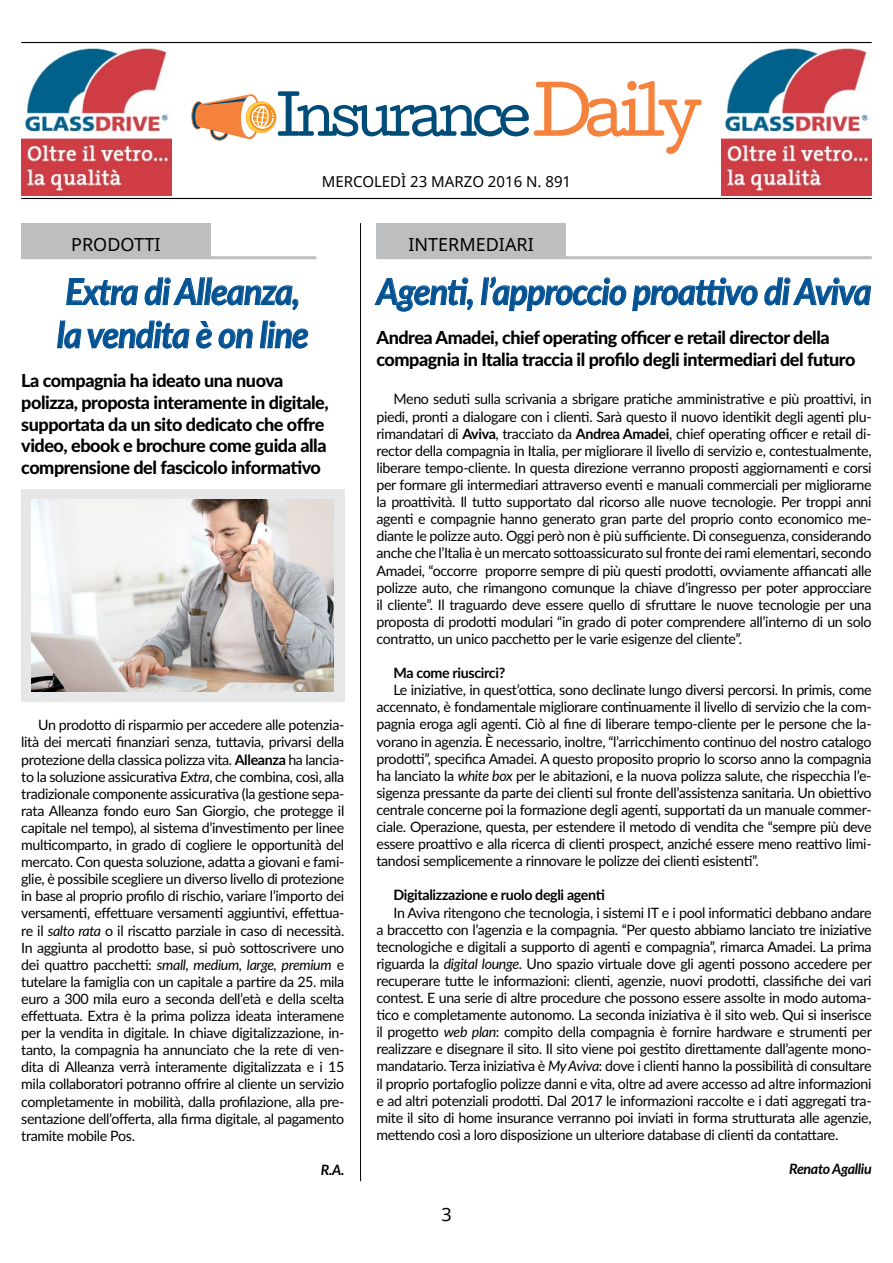
<style>
.page{position:relative;width:893px;height:1263px;background:#fff}
.page>*{position:absolute;margin:0;border:0;box-sizing:border-box;transform-origin:0 0}
.t1{font:italic 700 36px/43.2px "Lato";letter-spacing:-.025em;color:#035293;scale:.95 1}
.t2{font:800 18px/21.6px "Lato";letter-spacing:-.025em;color:#000}
.t3{font:18px "Noto Sans";color:#000}
.t4{font:15px "Noto Sans";color:#000}
.t5{font:14.25px/17.1px "Lato";letter-spacing:-.025em;color:#000;text-align:justify}
.t6{font:700 14.25px "Lato";letter-spacing:-.025em;color:#000}
.t7{font:italic 700 14.25px "Lato";letter-spacing:-.025em;color:#000}
.s1{font-weight:700}
.s2{font-style:italic}
</style>
<div class="page">
<hr style="left:21px;top:42px;width:851px;height:1px;background:#000">
<hr style="left:21px;top:198px;width:851px;height:1px;background:#000">
<svg style="left:191px;top:81px;width:511px;height:73px"></svg>
<img style="left:21px;top:47px;width:150px;height:148px">
<img style="left:722px;top:47px;width:150px;height:148px">
<hr style="left:360px;top:223px;width:1px;height:958px;background:#000">
<hr style="left:21px;top:256px;width:295px;height:3px;background:#bcbec0">
<hr style="left:376px;top:256px;width:496px;height:3px;background:#bcbec0">
<div style="left:21px;top:223px;width:189px;height:34px;background:#bcbec0"></div>
<div style="left:376px;top:223px;width:190px;height:34px;background:#bcbec0"></div>
<svg style="left:66px;top:277px;width:233px;height:34px"></svg>
<svg style="left:57px;top:320px;width:133px;height:29px"></svg>
<svg style="left:196px;top:320px;width:16px;height:29px"></svg>
<svg style="left:218px;top:328px;width:35px;height:21px"></svg>
<svg style="left:260px;top:320px;width:49px;height:29px"></svg>
<svg style="left:374px;top:277px;width:99px;height:35px"></svg>
<svg style="left:480px;top:276px;width:278px;height:35px"></svg>
<svg style="left:764px;top:277px;width:107px;height:29px"></svg>
<div style="left:21px;top:490px;width:323px;height:212px;background:#e6e7e8"></div>
<img style="left:32px;top:500px;width:302px;height:192px">
<p class="t4" style="left:322px;top:171px;width:251px">MERCOLEDì 23 MARZO 2016 n. 891</p>
<p class="t3" style="left:71px;top:232px;width:91px">PRODOTTI</p>
<p class="t3" style="left:408px;top:232px;width:127px">INTERMEDIARI</p>
<h1 class="t1" style="left:57px;top:268px;width:267px">Extra di Alleanza, la vendita è on line</h1>
<p class="t2" style="left:21px;top:369px;width:309px">La compagnia ha ideato una nuova polizza, proposta interamente in digitale, supportata da un sito dedicato che offre video, ebook e brochure come guida alla comprensione del fascicolo informativo</p>
<h1 class="t1" style="left:377px;top:268px;width:522px">Agenti, l’approccio proattivo di Aviva</h1>
<p class="t2" style="left:376px;top:326px;width:480px">Andrea Amadei, chief operating officer e retail director della compagnia in Italia traccia il profilo degli intermediari del futuro</p>
<p class="t5" style="left:376px;top:390px;width:497px;text-indent:17px">Meno seduti sulla scrivania a sbrigare pratiche amministrative e più proattivi, in piedi, pronti a dialogare con i clienti. Sarà questo il nuovo identikit degli agenti plu&shy;rimandatari di <span class="s1">Aviva</span>, tracciato da <span class="s1">Andrea Amadei</span>, chief operating officer e retail di&shy;rector della compagnia in Italia, per migliorare il livello di servizio e, contestualmente, liberare tempo-cliente. In questa direzione verranno proposti aggiornamenti e corsi per formare gli intermediari attraverso eventi e manuali commerciali per migliorarne la proattività. Il tutto supportato dal ricorso alle nuove tecnologie. Per troppi anni agenti e compagnie hanno generato gran parte del proprio conto economico me&shy;diante le polizze auto. Oggi però non è più sufficiente. Di conseguenza, considerando anche che l’Italia è un mercato sottoassicurato sul fronte dei rami elementari, secondo Amadei, “occorre proporre sempre di più questi prodotti, ovviamente affiancati alle polizze auto, che rimangono comunque la chiave d’ingresso per poter approcciare il cliente”. Il traguardo deve essere quello di sfruttare le nuove tecnologie per una proposta di prodotti modulari “in grado di poter comprendere all’interno di un solo contratto, un unico pacchetto per le varie esigenze del cliente”.</p>
<p class="t6" style="left:393px;top:662px;width:113px">Ma come riuscirci?</p>
<p class="t5" style="left:376px;top:681px;width:497px;text-indent:17px">Le iniziative, in quest’ottica, sono declinate lungo diversi percorsi. In primis, come accennato, è fondamentale migliorare continuamente il livello di servizio che la com&shy;pagnia eroga agli agenti. Ciò al fine di liberare tempo-cliente per le persone che la&shy;vorano in agenzia. È necessario, inoltre, “l’arricchimento continuo del nostro catalogo prodotti”, specifica Amadei. A questo proposito proprio lo scorso anno la compagnia ha lanciato la <span class="s2">white box</span> per le abitazioni, e la nuova polizza salute, che rispecchia l’e&shy;sigenza pressante da parte dei clienti sul fronte dell’assistenza sanitaria. Un obiettivo centrale concerne poi la formazione degli agenti, supportati da un manuale commer&shy;ciale. Operazione, questa, per estendere il metodo di vendita che “sempre più deve essere proattivo e alla ricerca di clienti prospect, anziché essere meno reattivo limi&shy;tandosi semplicemente a rinnovare le polizze dei clienti esistenti”.</p>
<p class="t6" style="left:393px;top:885px;width:213px">Digitalizzazione e ruolo degli agenti</p>
<p class="t5" style="left:376px;top:903px;width:497px;text-indent:17px">In Aviva ritengono che tecnologia, i sistemi IT e i pool informatici debbano andare a braccetto con l’agenzia e la compagnia. “Per questo abbiamo lanciato tre iniziative tecnologiche e digitali a supporto di agenti e compagnia”, rimarca Amadei. La prima riguarda la <span class="s2">digital lounge</span>. Uno spazio virtuale dove gli agenti possono accedere per recuperare tutte le informazioni: clienti, agenzie, nuovi prodotti, classifiche dei vari contest. E una serie di altre procedure che possono essere assolte in modo automa&shy;tico e completamente autonomo. La seconda iniziativa è il sito web. Qui si inserisce il progetto <span class="s2">web plan</span>: compito della compagnia è fornire hardware e strumenti per realizzare e disegnare il sito. Il sito viene poi gestito direttamente dall’agente mono&shy;mandatario. Terza iniziativa è <span class="s2">My Aviva</span>: dove i clienti hanno la possibilità di consultare il proprio portafoglio polizze danni e vita, oltre ad avere accesso ad altre informazioni e ad altri potenziali prodotti. Dal 2017 le informazioni raccolte e i dati aggregati tra&shy;mite il sito di home insurance verranno poi inviati in forma strutturata alle agenzie, mettendo così a loro disposizione un ulteriore database di clienti da contattare.</p>
<p class="t7" style="left:789px;top:1158px;width:84px">Renato Agalliu</p>
<p class="t5" style="left:21px;top:716px;width:325px;text-indent:17px">Un prodotto di risparmio per accedere alle potenzia&shy;lità dei mercati finanziari senza, tuttavia, privarsi della protezione della classica polizza vita. <span class="s1">Alleanza</span> ha lancia&shy;to la soluzione assicurativa <span class="s2">Extra</span>, che combina, così, alla tradizionale componente assicurativa (la gestione sepa&shy;rata Alleanza fondo euro San Giorgio, che protegge il capitale nel tempo), al sistema d’investimento per linee multicomparto, in grado di cogliere le opportunità del mercato. Con questa soluzione, adatta a giovani e fami&shy;glie, è possibile scegliere un diverso livello di protezione in base al proprio profilo di rischio, variare l’importo dei versamenti, effettuare versamenti aggiuntivi, effettua&shy;re il <span class="s2">salto rata</span> o il riscatto parziale in caso di necessità.<br>In aggiunta al prodotto base, si può sottoscrivere uno dei quattro pacchetti: <span class="s2">small, medium, large, premium</span> e tutelare la famiglia con un capitale a partire da 25. mila euro a 300 mila euro a seconda dell’età e della scelta effettuata. Extra è la prima polizza ideata interamene per la vendita in digitale. In chiave digitalizzazione, in&shy;tanto, la compagnia ha annunciato che la rete di ven&shy;dita di Alleanza verrà interamente digitalizzata e i 15 mila collaboratori potranno offrire al cliente un servizio completamente in mobilità, dalla profilazione, alla pre&shy;sentazione dell’offerta, alla firma digitale, al pagamento tramite mobile Pos.</p>
<p class="t7" style="left:321px;top:1159px;width:25px">R.A.</p>
<p class="t3" style="left:441px;top:1202px;width:12px">3</p>
</div>
